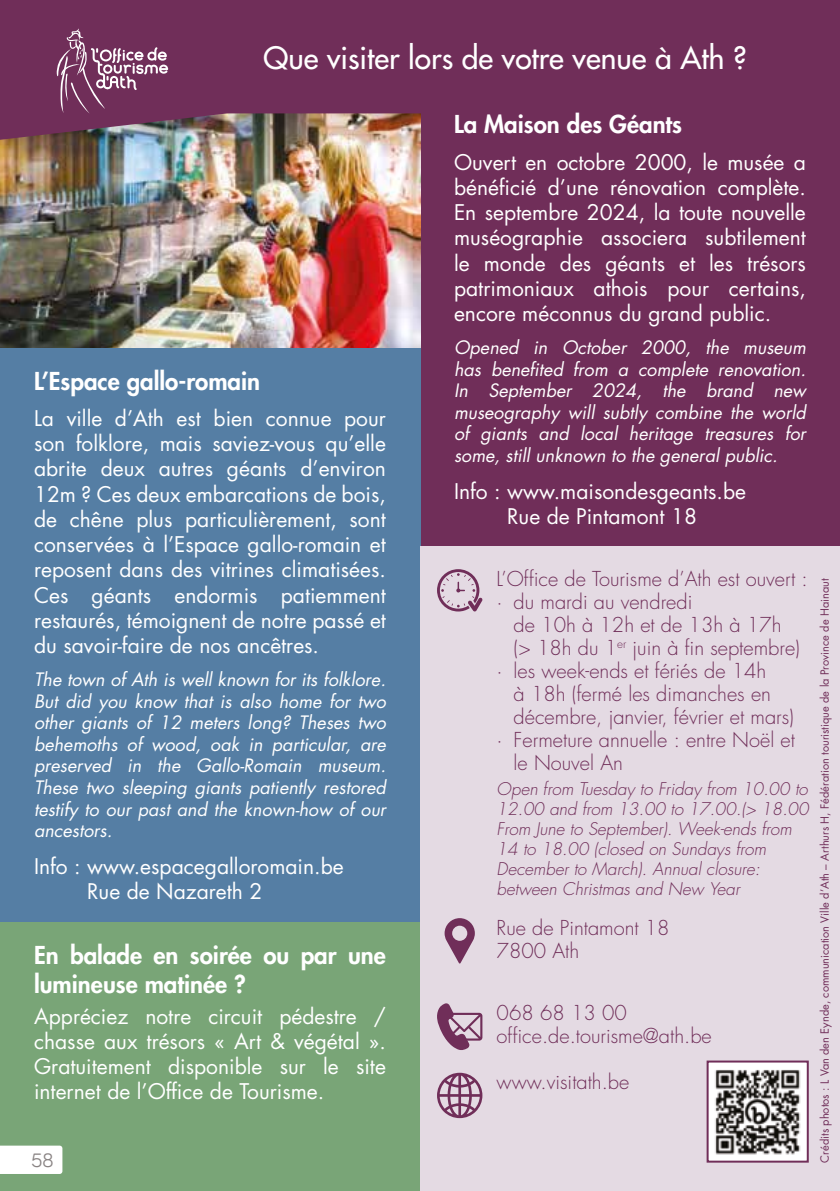
<style>
.page{position:relative;width:840px;height:1191px;background:#fff}
.page>*{position:absolute;margin:0;border:0;box-sizing:border-box;transform-origin:0 0}
.t1{font:500 30px "Futura Std";color:#fff}
.t2{font:800 24px/28.8px "Futura Std";color:#fff}
.t3{font:21px/25.2px "Futura Std";color:#fff;text-align:justify}
.t4{font:300 20px/23px "Futura Std";color:#702e59}
.t5{font:20px "Bariol";color:#898383}
.t6{font:italic 18px/21.6px "Futura Std";color:#fff;text-align:justify}
.t7{font:italic 300 17px/20px "Futura Std";color:#702e59}
.t8{font:11px "Futura Std";color:#702e59}
</style>
<div class="page">
<div style="left:0;top:921px;width:420px;height:270px;background:#79a577"></div>
<div style="left:420px;top:0;width:419px;height:546px;background:#702e59"></div>
<div style="left:0;top:323px;width:420px;height:598px;background:#557ea4"></div>
<div style="left:420px;top:546px;width:419px;height:645px;background:#e4dae3"></div>
<svg style="left:437px;top:569px;width:45px;height:42px"></svg>
<svg style="left:444px;top:918px;width:30px;height:45px"></svg>
<svg style="left:437px;top:1003px;width:45px;height:47px"></svg>
<svg style="left:437px;top:1072px;width:45px;height:46px"></svg>
<img style="left:0;top:140px;width:420px;height:207px">
<img style="left:709px;top:1063px;width:96px;height:96px">
<div style="left:706px;top:1060px;width:102px;height:102px;border:2px solid #702e59"></div>
<svg style="left:0;top:0;width:421px;height:140px;fill:#702e59"></svg>
<svg style="left:57px;top:28px;width:111px;height:86px"></svg>
<div style="left:0;top:1145px;width:62px;height:29px;background:#fff"></div>
<h1 class="t1" style="left:263px;top:39px;width:484px">Que visiter lors de votre venue à Ath ?</h1>
<p class="t2" style="left:34px;top:366px;width:227px">L’Espace gallo-romain</p>
<p class="t3" style="left:34px;top:406px;width:353px">La ville d’Ath est bien connue pour son folklore, mais saviez-vous qu’elle abrite deux autres géants d’environ 12m ? Ces deux embarcations de bois, de chêne plus particulièrement, sont conservées à l’Espace gallo-romain et reposent dans des vitrines climatisées.<br>Ces géants endormis patiemment restaurés, témoignent de notre passé et du savoir-faire de nos ancêtres.</p>
<p class="t6" style="left:34px;top:668px;width:353px">The town of Ath is well known for its folklore.<br>But did you know that is also home for two other giants of 12 meters long? Theses two behemoths of wood, oak in particular, are preserved in the Gallo-Romain museum.<br>These two sleeping giants patiently restored testify to our past and the known-how of our ancestors.</p>
<p class="t3" style="left:87px;top:853px;width:258px;text-indent:-53px">Info : www.espacegalloromain.be<br>Rue de Nazareth 2</p>
<p class="t2" style="left:34px;top:940px;width:353px">En balade en soirée ou par une lumineuse matinée ?</p>
<p class="t3" style="left:34px;top:1003px;width:353px">Appréciez notre circuit pédestre / chasse aux trésors « Art &amp; végétal ».<br>Gratuitement disponible sur le site internet de l’Office de Tourisme.</p>
<p class="t5" style="left:31px;top:1146px;width:24px">58</p>
<p class="t2" style="left:454px;top:110px;width:229px">La Maison des Géants</p>
<p class="t3" style="left:454px;top:150px;width:353px">Ouvert en octobre 2000, le musée a bénéficié d’une rénovation complète.<br>En septembre 2024, la toute nouvelle muséographie associera subtilement le monde des géants et les trésors patrimoniaux athois pour certains, encore méconnus du grand public.</p>
<p class="t6" style="left:454px;top:337px;width:353px">Opened in October 2000, the museum has benefited from a complete renovation.<br>In September 2024, the brand new museography will subtly combine the world of giants and local heritage treasures for some, still unknown to the general public.</p>
<p class="t3" style="left:454px;top:478px;width:293px;text-align:center">Info : www.maisondesgeants.be<br>Rue de Pintamont 18</p>
<p class="t4" style="left:496px;top:567px;width:312px">L’Office de Tourisme d’Ath est ouvert : · du mardi au vendredi</p>
<p class="t4" style="left:513px;top:613px;width:269px">de 10h à 12h et de 13h à 17h</p>
<p class="t4" style="left:513px;top:636px;width:288px">(&gt; 18h du 1<sup>er</sup> juin à fin septembre)</p>
<p class="t4" style="left:496px;top:659px;width:271px">· les week-ends et fériés de 14h</p>
<p class="t4" style="left:513px;top:682px;width:259px">à 18h (fermé les dimanches en</p>
<p class="t4" style="left:513px;top:705px;width:282px">décembre, janvier, février et mars)</p>
<p class="t4" style="left:496px;top:728px;width:299px">· Fermeture annuelle : entre Noël et</p>
<p class="t4" style="left:513px;top:751px;width:111px">le Nouvel An</p>
<p class="t7" style="left:496px;top:779px;width:313px">Open from Tuesday to Friday from 10.00 to 12.00 and from 13.00 to 17.00.(&gt; 18.00<br>From June to September). Week-ends from 14 to 18.00 (closed on Sundays from December to March). Annual closure: between Christmas and New Year</p>
<p class="t4" style="left:496px;top:916px;width:174px">Rue de Pintamont 18<br>7800 Ath</p>
<p class="t4" style="left:496px;top:1001px;width:216px">068 68 13 00 office.de.tourisme@ath.be</p>
<p class="t4" style="left:496px;top:1071px;width:134px">www.visitath.be</p>
<p class="t8" style="left:817px;top:1162px;width:585px;rotate:-90deg">Crédits photos : L Van den Eynde, communication Ville d’Ath – Arthurs H, Fédération touristique de la Province de Hainaut</p>
</div>
